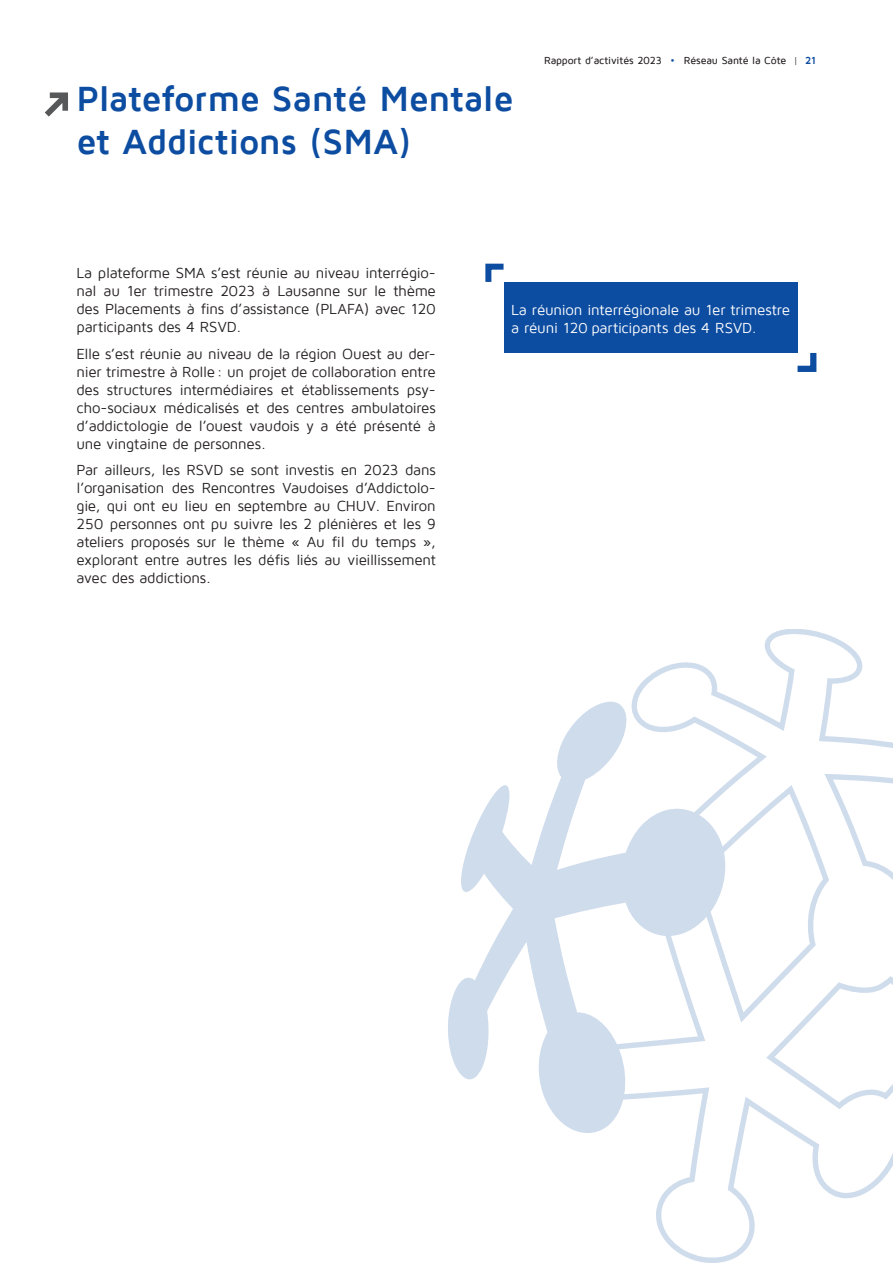
<style>
.page{position:relative;width:893px;height:1263px;background:#fff}
.page>*{position:absolute;margin:0;border:0;box-sizing:border-box;transform-origin:0 0}
.t1{font:700 36px/43.2px "Maven Pro";letter-spacing:-.015em;color:#0d4da1}
.t2{font:15px/18px "Maven Pro";letter-spacing:-.015em;color:#231f20;text-align:justify}
.t3{font:15px/18px "Maven Pro";letter-spacing:-.015em;color:#fff}
.t4{font:500 10.5px "Maven Pro";letter-spacing:-.01em;color:#231f20}
.s1{color:#0d4da1}
.s2{font-weight:400;color:#57585a}
.s3{font-weight:700;color:#0d4da1}
</style>
<div class="page">
<svg style="left:45px;top:92px;width:23px;height:25px"></svg>
<div style="left:504px;top:283px;width:293px;height:70px;background:#0d4da1"></div>
<svg style="left:485px;top:263px;width:25px;height:20px"></svg>
<svg style="left:448px;top:629px;width:445px;height:634px"></svg>
<svg style="left:797px;top:347px;width:20px;height:25px"></svg>
<h1 class="t1" style="left:77px;top:78px;width:438px">Plateforme Santé Mentale et Addictions (SMA)</h1>
<p class="t4" style="left:544px;top:55px;width:274px">Rapport d’activités 2023 <span class="s1">•</span> Réseau Santé la Côte <span class="s2">|</span> <span class="s3">21</span></p>
<p class="t2" style="left:77px;top:264px;width:361px">La plateforme SMA s’est réunie au niveau interrégio&shy;nal au 1er trimestre 2023 à Lausanne sur le thème des Placements à fins d’assistance (PLAFA) avec 120 participants des 4 RSVD.</p>
<p class="t2" style="left:77px;top:345px;width:361px">Elle s’est réunie au niveau de la région Ouest au der&shy;nier trimestre à Rolle: un projet de collaboration entre des structures intermédiaires et établissements psy&shy;cho-sociaux médicalisés et des centres ambulatoires d’addictologie de l’ouest vaudois y a été présenté à une vingtaine de personnes.</p>
<p class="t2" style="left:77px;top:461px;width:361px">Par ailleurs, les RSVD se sont investis en 2023 dans l’organisation des Rencontres Vaudoises d’Addictolo&shy;gie, qui ont eu lieu en septembre au CHUV. Environ 250 personnes ont pu suivre les 2 plénières et les 9 ateliers proposés sur le thème « Au fil du temps », explorant entre autres les défis liés au vieillissement avec des addictions.</p>
<p class="t3" style="left:511px;top:301px;width:281px">La réunion interrégionale au 1er trimestre a réuni 120 participants des 4 RSVD.</p>
</div>
